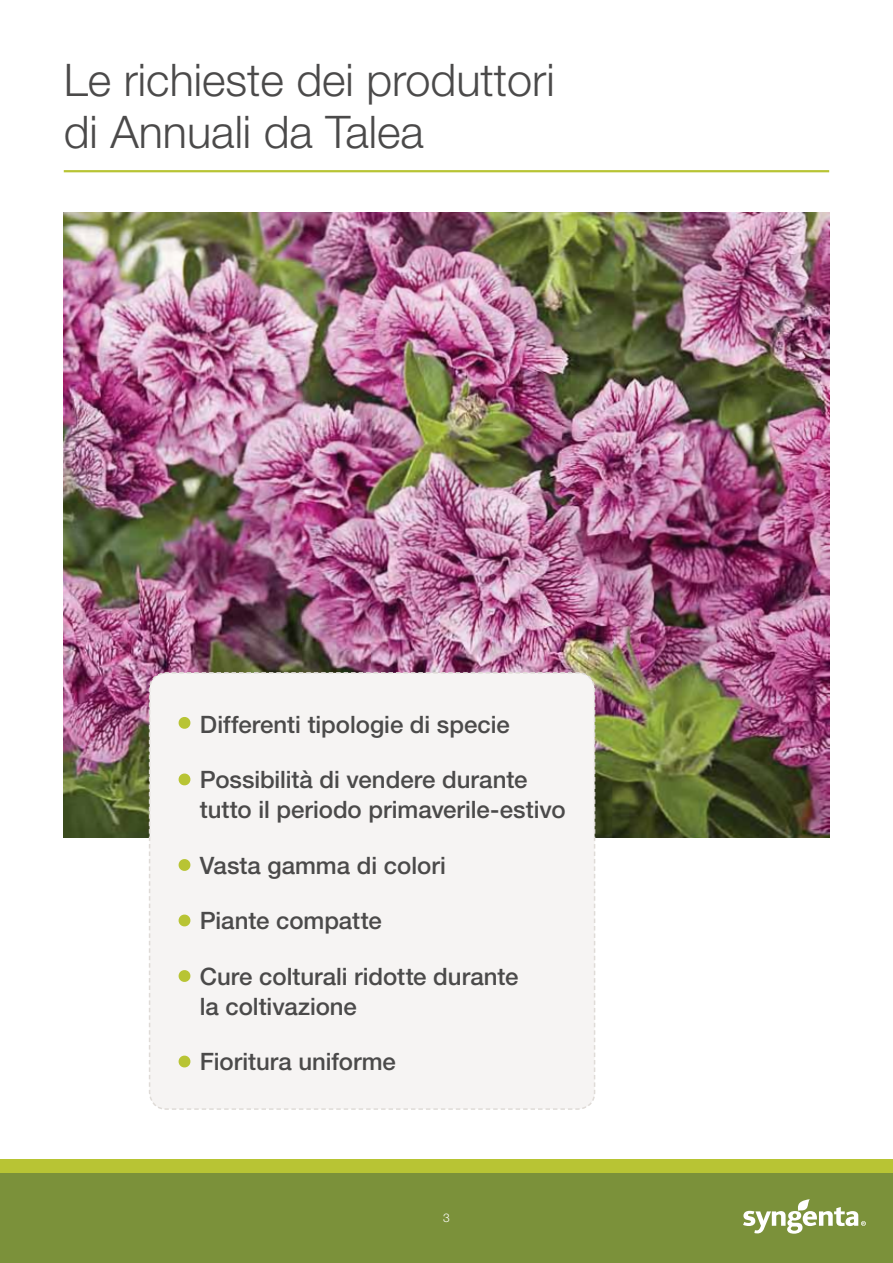
<style>
.page{position:relative;width:893px;height:1263px;background:#fff}
.page>*{position:absolute;margin:0;border:0;box-sizing:border-box;transform-origin:0 0}
.t1{font:300 45px/52.5px "Helvetica Neue LT Std";color:#4b4a4a}
.t2{font:500 24px/30px "Helvetica Neue LT Std";color:#4b4a4a}
.t3{font:300 12px "Helvetica Neue LT Std";color:#fff}
</style>
<div class="page">
<hr style="left:64px;top:170px;width:765px;height:2px;background:#b8c434">
<img style="left:64px;top:213px;width:765px;height:625px">
<div style="left:148px;top:671px;width:448px;height:439px;background:#f6f4f3"></div>
<div style="left:0;top:1159px;width:893px;height:15px;background:#b8c434"></div>
<div style="left:0;top:1174px;width:893px;height:89px;background:#7b913a"></div>
<svg style="left:743px;top:1199px;width:123px;height:35px"></svg>
<h1 class="t1" style="left:64px;top:59px;width:492px">Le richieste dei produttori di Annuali da Talea</h1>
<p class="t2" style="left:200px;top:712px;width:311px">Differenti tipologie di specie</p>
<p class="t2" style="left:200px;top:768px;width:367px">Possibilità di vendere durante tutto il periodo primaverile-estivo</p>
<p class="t2" style="left:200px;top:853px;width:247px">Vasta gamma di colori</p>
<p class="t2" style="left:200px;top:909px;width:183px">Piante compatte</p>
<p class="t2" style="left:200px;top:964px;width:320px">Cure colturali ridotte durante la coltivazione</p>
<p class="t2" style="left:200px;top:1050px;width:198px">Fioritura uniforme</p>
<p class="t3" style="left:443px;top:1213px;width:8px">3</p>
</div>
